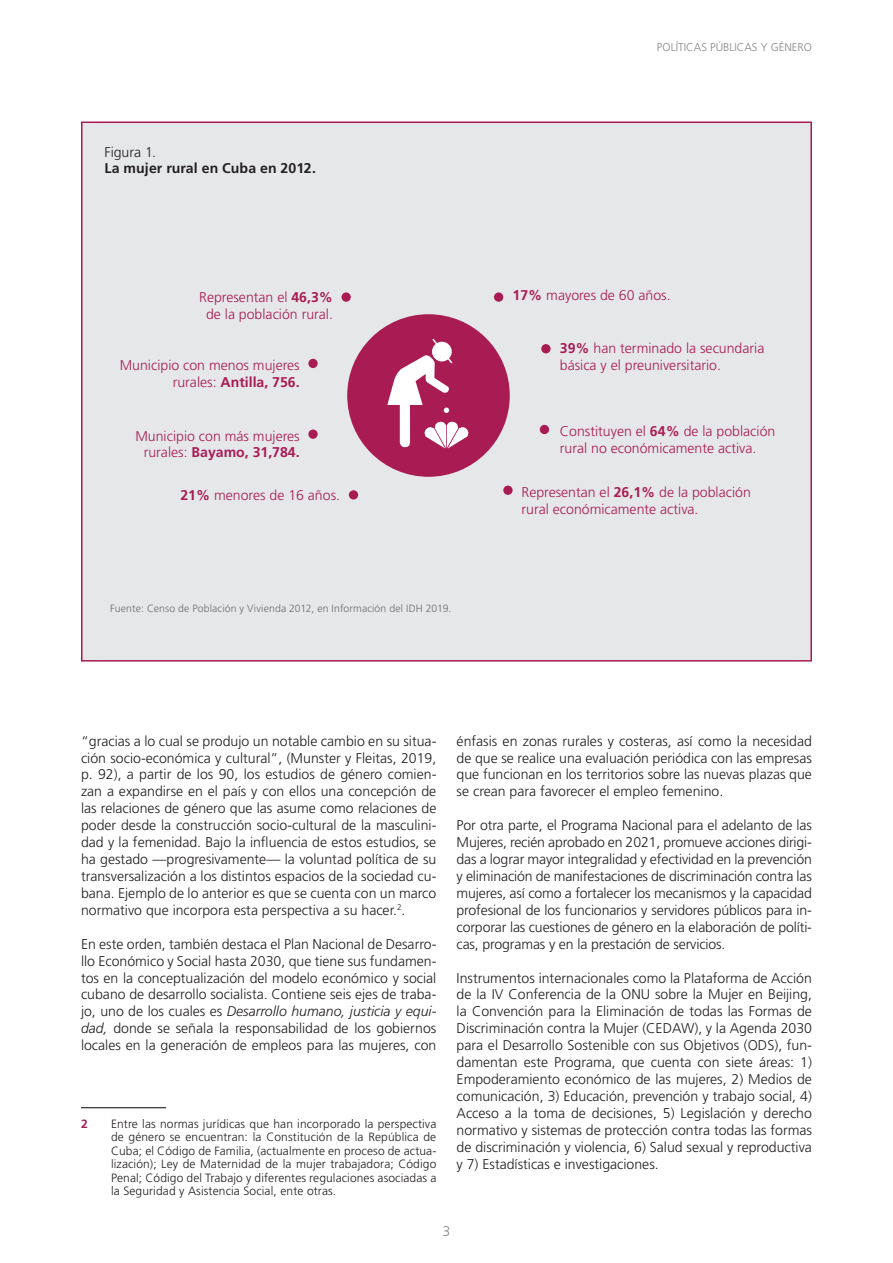
<style>
.page{position:relative;width:893px;height:1263px;background:#fff}
.page>*{position:absolute;margin:0;border:0;box-sizing:border-box;transform-origin:0 0}
.t1{font:300 14.1px/17px "Frutiger";color:#231f20;text-align:justify}
.t2{font:300 14.1px/17px "Frutiger";color:#a81c53}
.t3{font:700 14.1px "Frutiger";letter-spacing:.005em;color:#231f20}
.t4{font:300 14.1px "Frutiger";color:#888787}
.t5{font:300 12px/13.5px "Frutiger";letter-spacing:.01em;color:#231f20;text-align:justify}
.t6{font:700 12px "Frutiger";color:#a81c53}
.t7{font:300 11.25px "Frutiger";color:#888787}
.t8{font:300 10.5px "Frutiger";letter-spacing:.01em;color:#6c6d70}
.s1{font-weight:700}
.s2{font-style:italic}
</style>
<div class="page">
<div style="left:81px;top:122px;width:731px;height:540px;background:#e6e7e9;border:2px solid #a81c53"></div>
<hr style="left:81px;top:1107px;width:85px;height:1px;background:#231f20">
<div style="left:347px;top:314px;width:163px;height:163px;background:#a81c53;border-radius:50%"></div>
<svg style="left:387px;top:339px;width:82px;height:109px"></svg>
<svg style="left:341px;top:292px;width:10px;height:10px"></svg>
<div style="left:308px;top:359px;width:10px;height:9px;background:#a81c53;border-radius:50%"></div>
<div style="left:308px;top:429px;width:10px;height:10px;background:#a81c53;border-radius:50%"></div>
<div style="left:349px;top:490px;width:9px;height:9px;background:#a81c53;border-radius:50%"></div>
<div style="left:494px;top:292px;width:9px;height:10px;background:#a81c53;border-radius:50%"></div>
<div style="left:541px;top:344px;width:10px;height:9px;background:#a81c53;border-radius:50%"></div>
<div style="left:540px;top:425px;width:9px;height:9px;background:#a81c53;border-radius:50%"></div>
<div style="left:503px;top:486px;width:10px;height:9px;background:#a81c53;border-radius:50%"></div>
<p class="t1" style="left:104px;top:143px;width:53px">Figura 1.</p>
<p class="t3" style="left:104px;top:160px;width:213px">La mujer rural en Cuba en 2012.</p>
<p class="t2" style="left:199px;top:288px;width:135px;text-align:center">Representan el <span class="s1">46,3% </span>de la población rural.</p>
<p class="t2" style="left:120px;top:356px;width:181px;text-align:right">Municipio con menos mujeres rurales: <span class="s1">Antilla, 756.</span></p>
<p class="t2" style="left:135px;top:427px;width:166px;text-align:center">Municipio con más mujeres rurales: <span class="s1">Bayamo, 31,784.</span></p>
<p class="t2" style="left:180px;top:486px;width:161px"><span class="s1">21%</span> menores de 16 años.</p>
<p class="t8" style="left:110px;top:602px;width:343px">Fuente: Censo de Población y Vivienda 2012, en Información del IDH 2019.</p>
<p class="t7" style="left:657px;top:40px;width:157px">POLÍTICAS PÚBLICAS Y GÉNERO</p>
<p class="t2" style="left:513px;top:286px;width:160px"><span class="s1">17%</span> mayores de 60 años.</p>
<p class="t2" style="left:560px;top:340px;width:206px"><span class="s1">39%</span> han terminado la secundaria básica y el preuniversitario.</p>
<p class="t2" style="left:560px;top:422px;width:217px">Constituyen el <span class="s1">64%</span> de la población rural no económicamente activa.</p>
<p class="t2" style="left:521px;top:483px;width:231px">Representan el <span class="s1">26,1%</span> de la población rural económicamente activa.</p>
<p class="t1" style="left:81px;top:732px;width:357px">“gracias a lo cual se produjo un notable cambio en su situa&shy;ción socio-económica y cultural”, (Munster y Fleitas, 2019, p. 92), a partir de los 90, los estudios de género comien&shy;zan a expandirse en el país y con ellos una concepción de las relaciones de género que las asume como relaciones de poder desde la construcción socio-cultural de la masculini&shy;dad y la femenidad. Bajo la influencia de estos estudios, se ha gestado —progresivamente— la voluntad política de su transversalización a los distintos espacios de la sociedad cu&shy;bana. Ejemplo de lo anterior es que se cuenta con un marco normativo que incorpora esta perspectiva a su hacer.<sup>2</sup>.</p>
<p class="t1" style="left:81px;top:935px;width:357px">En este orden, también destaca el Plan Nacional de Desarro&shy;llo Económico y Social hasta 2030, que tiene sus fundamen&shy;tos en la conceptualización del modelo económico y social cubano de desarrollo socialista. Contiene seis ejes de traba&shy;jo, uno de los cuales es <span class="s2">Desarrollo humano, justicia y equi&shy;dad,</span> donde se señala la responsabilidad de los gobiernos locales en la generación de empleos para las mujeres, con</p>
<p class="t6" style="left:81px;top:1117px;width:8px">2</p>
<p class="t5" style="left:111px;top:1117px;width:327px">Entre las normas jurídicas que han incorporado la perspectiva de género se encuentran: la Constitución de la República de Cuba; el Código de Familia, (actualmente en proceso de actua&shy;lización); Ley de Maternidad de la mujer trabajadora; Código Penal; Código del Trabajo y diferentes regulaciones asociadas a la Seguridad y Asistencia Social, ente otras.</p>
<p class="t1" style="left:457px;top:732px;width:357px">énfasis en zonas rurales y costeras, así como la necesidad de que se realice una evaluación periódica con las empresas que funcionan en los territorios sobre las nuevas plazas que se crean para favorecer el empleo femenino.</p>
<p class="t1" style="left:457px;top:817px;width:357px">Por otra parte, el Programa Nacional para el adelanto de las Mujeres, recién aprobado en 2021, promueve acciones dirigi&shy;das a lograr mayor integralidad y efectividad en la prevención y eliminación de manifestaciones de discriminación contra las mujeres, así como a fortalecer los mecanismos y la capacidad profesional de los funcionarios y servidores públicos para in&shy;corporar las cuestiones de género en la elaboración de políti&shy;cas, programas y en la prestación de servicios.</p>
<p class="t1" style="left:457px;top:969px;width:357px">Instrumentos internacionales como la Plataforma de Acción de la IV Conferencia de la ONU sobre la Mujer en Beijing, la Convención para la Eliminación de todas las Formas de Discriminación contra la Mujer (CEDAW), y la Agenda 2030 para el Desarrollo Sostenible con sus Objetivos (ODS), fun&shy;damentan este Programa, que cuenta con siete áreas: 1)<br>Empoderamiento económico de las mujeres, 2) Medios de comunicación, 3) Educación, prevención y trabajo social, 4)<br>Acceso a la toma de decisiones, 5) Legislación y derecho normativo y sistemas de protección contra todas las formas de discriminación y violencia, 6) Salud sexual y reproductiva y 7) Estadísticas e investigaciones.</p>
<p class="t4" style="left:443px;top:1223px;width:9px">3</p>
</div>
